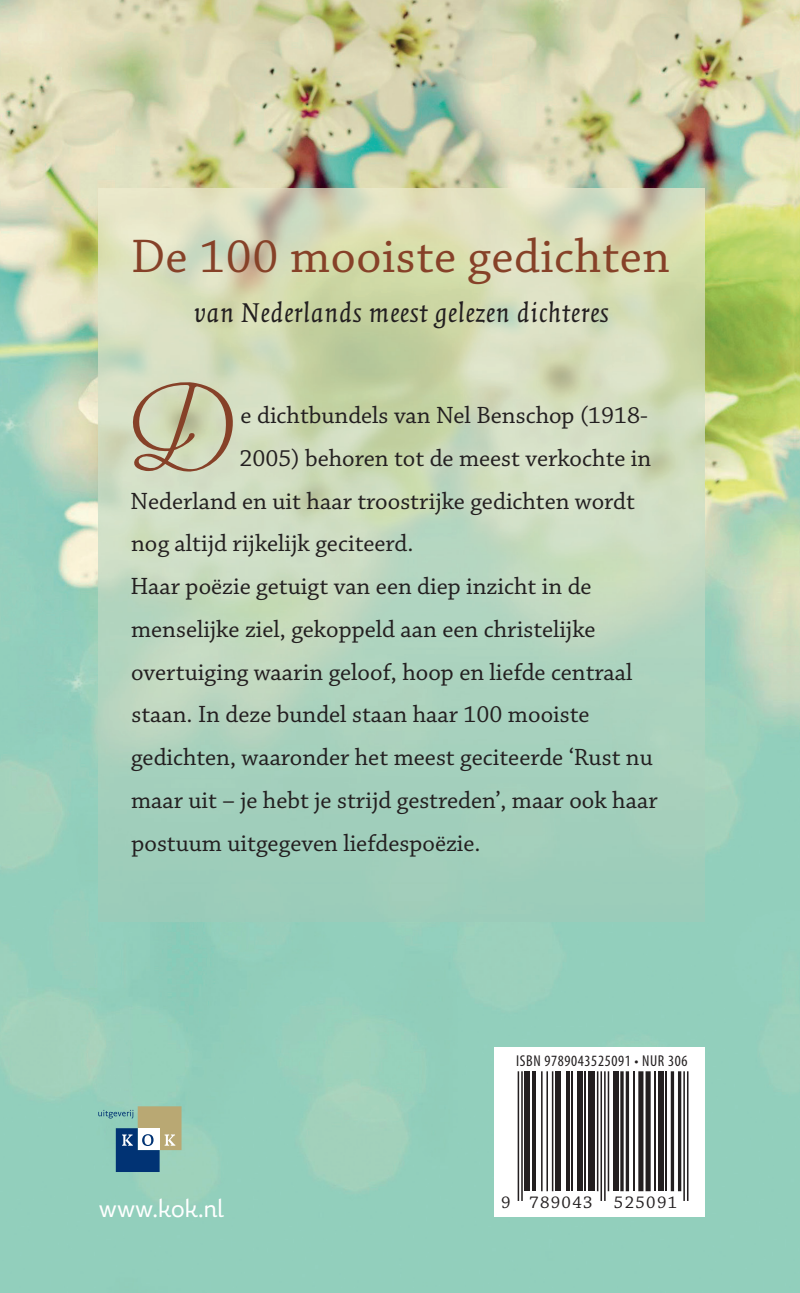
<style>
.page{position:relative;width:800px;height:1293px;background:#fff}
.page>*{position:absolute;margin:0;border:0;box-sizing:border-box;transform-origin:0 0}
.t1{font:71.77px "Aphrodite Stylistic";color:#864128}
.t2{font:49.5px "Chaparral Pro";letter-spacing:.01em;color:#864128}
.t3{font:italic 29.25px "Quadraat";letter-spacing:.02em;color:#231f20}
.t4{font:24.75px "Chaparral Pro";color:#231f20}
.t5{font:24.75px "Magallanes Cond";color:#fff}
.t6{font:18px "Chaparral Pro";letter-spacing:.075em;color:#231f20}
.t7{font:condensed 15.75px "Myriad Pro";letter-spacing:.04em;color:#231f20}
</style>
<div class="page">
<img style="left:0;top:0;width:799px;height:1292px">
<img style="left:98px;top:188px;width:606px;height:733px">
<div style="left:494px;top:1047px;width:210px;height:169px;background:#fff"></div>
<hr style="left:517px;top:1071px;width:2px;height:129px;background:#231f20">
<hr style="left:521px;top:1071px;width:1px;height:129px;background:#231f20">
<div style="left:524px;top:1071px;width:6px;height:120px;background:#231f20"></div>
<hr style="left:532px;top:1071px;width:3px;height:120px;background:#231f20">
<hr style="left:541px;top:1071px;width:1px;height:120px;background:#231f20">
<hr style="left:546px;top:1071px;width:2px;height:120px;background:#231f20">
<hr style="left:551px;top:1071px;width:2px;height:120px;background:#231f20">
<div style="left:555px;top:1071px;width:5px;height:120px;background:#231f20"></div>
<hr style="left:566px;top:1071px;width:3px;height:120px;background:#231f20">
<hr style="left:571px;top:1071px;width:2px;height:120px;background:#231f20">
<div style="left:577px;top:1071px;width:5px;height:120px;background:#231f20"></div>
<hr style="left:584px;top:1071px;width:1px;height:120px;background:#231f20">
<div style="left:587px;top:1071px;width:7px;height:120px;background:#231f20"></div>
<hr style="left:596px;top:1071px;width:2px;height:120px;background:#231f20">
<hr style="left:607px;top:1071px;width:2px;height:120px;background:#231f20">
<hr style="left:600px;top:1071px;width:2px;height:129px;background:#231f20">
<hr style="left:604px;top:1071px;width:1px;height:129px;background:#231f20">
<div style="left:613px;top:1071px;width:5px;height:120px;background:#231f20"></div>
<hr style="left:620px;top:1071px;width:3px;height:120px;background:#231f20">
<svg style="left:625px;top:1071px;width:4px;height:120px"></svg>
<hr style="left:632px;top:1071px;width:2px;height:120px;background:#231f20">
<div style="left:638px;top:1071px;width:5px;height:120px;background:#231f20"></div>
<div style="left:645px;top:1071px;width:5px;height:120px;background:#231f20"></div>
<hr style="left:654px;top:1071px;width:2px;height:120px;background:#231f20">
<div style="left:658px;top:1071px;width:5px;height:120px;background:#231f20"></div>
<hr style="left:665px;top:1071px;width:1px;height:120px;background:#231f20">
<svg style="left:670px;top:1071px;width:4px;height:120px"></svg>
<svg style="left:678px;top:1071px;width:3px;height:120px"></svg>
<hr style="left:683px;top:1071px;width:1px;height:129px;background:#231f20">
<hr style="left:686px;top:1071px;width:2px;height:129px;background:#231f20">
<svg style="left:98px;top:1106px;width:83px;height:65px"></svg>
<h2 class="t2" style="left:131px;top:229px;width:540px">De 100 mooiste gedichten</h2>
<p class="t3" style="left:194px;top:297px;width:416px">van Nederlands meest gelezen dichteres</p>
<h1 class="t1" style="left:125px;top:399px;width:106px">D</h1>
<p class="t4" style="left:240px;top:401px;width:408px">e dichtbundels van Nel Benschop (1918-</p>
<p class="t4" style="left:239px;top:444px;width:413px">2005) behoren tot de meest verkochte in</p>
<p class="t4" style="left:131px;top:487px;width:505px">Nederland en uit haar troostrijke gedichten wordt</p>
<p class="t4" style="left:131px;top:530px;width:284px">nog altijd rijkelijk geciteerd.</p>
<p class="t4" style="left:130px;top:572px;width:462px">Haar poëzie getuigt van een diep inzicht in de</p>
<p class="t4" style="left:131px;top:615px;width:466px">menselijke ziel, gekoppeld aan een christelijke</p>
<p class="t4" style="left:131px;top:658px;width:503px">overtuiging waarin geloof, hoop en liefde centraal</p>
<p class="t4" style="left:131px;top:701px;width:459px">staan. In deze bundel staan haar 100 mooiste</p>
<p class="t4" style="left:131px;top:743px;width:523px">gedichten, waaronder het meest geciteerde ‘Rust nu</p>
<p class="t4" style="left:131px;top:786px;width:528px">maar uit – je hebt je strijd gestreden’, maar ook haar</p>
<p class="t4" style="left:131px;top:829px;width:350px">postuum uitgegeven liefdespoëzie.</p>
<p class="t5" style="left:99px;top:1192px;width:126px">www.kok.nl</p>
<p class="t7" style="left:516px;top:1051px;width:173px">ISBN 9789043525091 • NUR 306</p>
<p class="t6" style="left:501px;top:1191px;width:177px">9 789043 525091</p>
</div>
